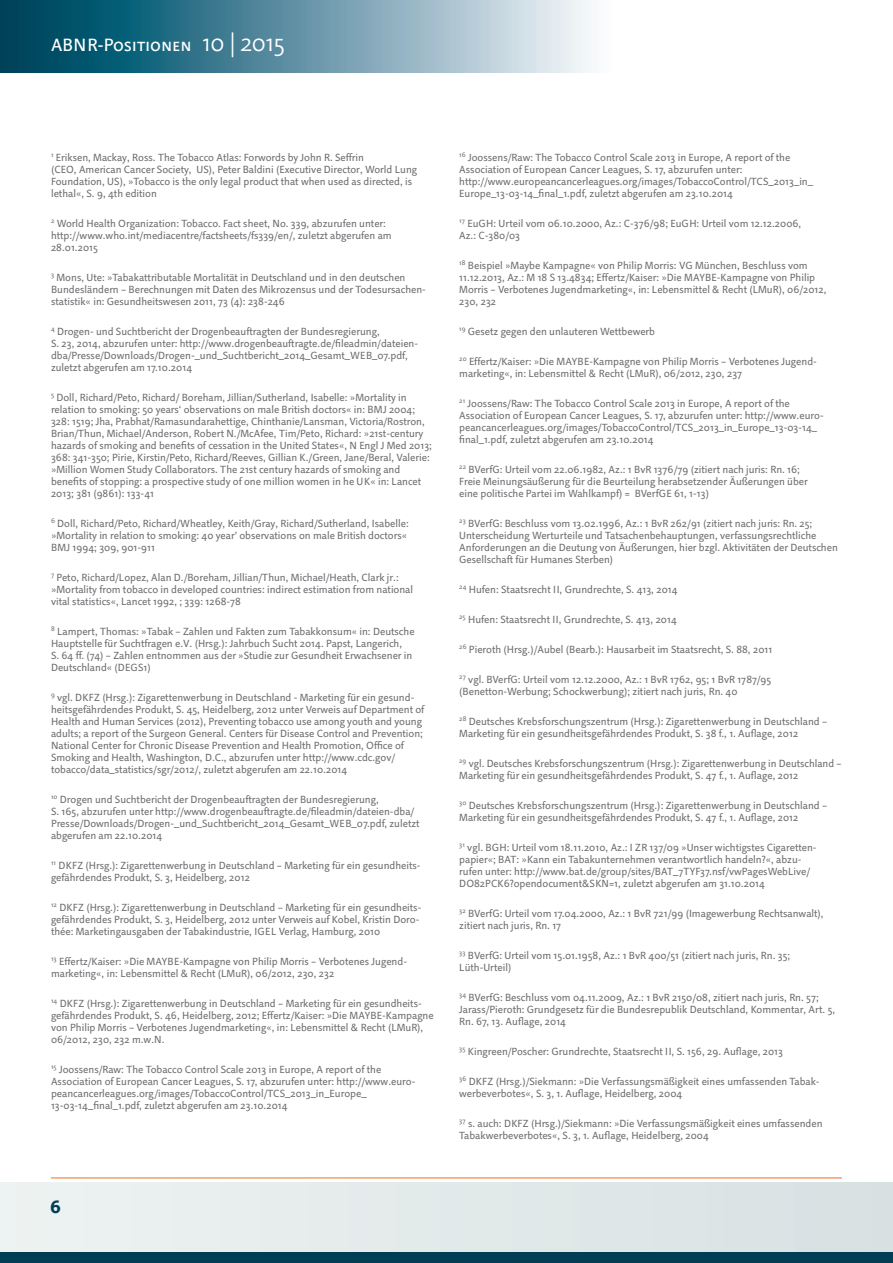
<style>
.page{position:relative;width:893px;height:1263px;background:#fff}
.page>*{position:absolute;margin:0;border:0;box-sizing:border-box;transform-origin:0 0}
.t1{font:18px "Projekt Kapitaelchen";letter-spacing:-.005em;color:#fff}
.t2{font:18px "Projekt Fett";color:#003e55}
.t3{font:10.5px/12px "Projekt Buch";color:#6c6d70}
.s1{font-family:"Projekt O";font-weight:300;font-size:24.75px}
</style>
<div class="page">
<svg style="left:0;top:0;width:592px;height:72px;background:#6494a6"></svg>
<div style="left:0;top:1182px;width:893px;height:81px;background:#e2e9ea"></div>
<div style="left:0;top:1252px;width:893px;height:11px;background:#003e55"></div>
<hr style="left:51px;top:1177px;width:791px;height:1px;background:#f36e21">
<h1 class="t1" style="left:51px;top:35px;width:235px">ABNR-Positionen <span class="s1">10 | 2015</span></h1>
<p class="t3" style="left:51px;top:151px;width:368px"><sup>1</sup> Eriksen, Mackay, Ross. The Tobacco Atlas: Forwords by John R. Seffrin<br>(CEO, American Cancer Society, US), Peter Baldini (Executive Director, World Lung Foundation, US), »Tobacco is the only legal product that when used as directed, is lethal«, S. 9, 4th edition</p>
<p class="t3" style="left:51px;top:217px;width:342px"><sup>2</sup> World Health Organization: Tobacco. Fact sheet, No. 339, abzurufen unter: http://www.who.int/mediacentre/factsheets/fs339/en/, zuletzt abgerufen am<br>28.01.2015</p>
<p class="t3" style="left:51px;top:271px;width:376px"><sup>3</sup> Mons, Ute: »Tabakattributable Mortalität in Deutschland und in den deutschen<br>Bundesländern – Berechnungen mit Daten des Mikrozensus und der Todesursachen&shy;statistik« in: Gesundheitswesen 2011, 73 (4): 238-246</p>
<p class="t3" style="left:51px;top:325px;width:369px"><sup>4</sup> Drogen- und Suchtbericht der Drogenbeauftragten der Bundesregierung,<br>S. 23, 2014, abzurufen unter: http://www.drogenbeauftragte.de/fileadmin/dateien&shy;dba/Presse/Downloads/Drogen-_und_Suchtbericht_2014_Gesamt_WEB_07.pdf, zuletzt abgerufen am 17.10.2014</p>
<p class="t3" style="left:51px;top:391px;width:383px"><sup>5</sup> Doll, Richard/Peto, Richard/ Boreham, Jillian/Sutherland, Isabelle: »Mortality in relation to smoking: 50 years‘ observations on male British doctors« in: BMJ 2004; 328: 1519; Jha, Prabhat/Ramasundarahettige, Chinthanie/Lansman, Victoria/Rostron, Brian/Thun, Michael/Anderson, Robert N./McAfee, Tim/Peto, Richard: »21st-century hazards of smoking and benefits of cessation in the United States«, N Engl J Med 2013; 368: 341-350; Pirie, Kirstin/Peto, Richard/Reeves, Gillian K./Green, Jane/Beral, Valerie: »Million Women Study Collaborators. The 21st century hazards of smoking and benefits of stopping: a prospective study of one million women in he UK« in: Lancet 2013; 381 (9861): 133-41</p>
<p class="t3" style="left:51px;top:517px;width:359px"><sup>6</sup> Doll, Richard/Peto, Richard/Wheatley, Keith/Gray, Richard/Sutherland, Isabelle: »Mortality in relation to smoking: 40 year’ observations on male British doctors«<br>BMJ 1994; 309, 901-911</p>
<p class="t3" style="left:51px;top:571px;width:364px"><sup>7</sup> Peto, Richard/Lopez, Alan D./Boreham, Jillian/Thun, Michael/Heath, Clark jr.: »Mortality from tobacco in developed countries: indirect estimation from national vital statistics«, Lancet 1992, ; 339: 1268-78</p>
<p class="t3" style="left:51px;top:625px;width:365px"><sup>8</sup> Lampert, Thomas: »Tabak – Zahlen und Fakten zum Tabakkonsum« in: Deutsche Hauptstelle für Suchtfragen e.V. (Hrsg.): Jahrbuch Sucht 2014. Papst, Langerich,<br>S. 64 ff. (74) – Zahlen entnommen aus der »Studie zur Gesundheit Erwachsener in Deutschland« (DEGS1)</p>
<p class="t3" style="left:51px;top:691px;width:375px"><sup>9</sup> vgl. DKFZ (Hrsg.): Zigarettenwerbung in Deutschland - Marketing für ein gesund&shy;heitsgefährdendes Produkt, S. 45, Heidelberg, 2012 unter Verweis auf Department of Health and Human Services (2012), Preventing tobacco use among youth and young adults; a report of the Surgeon General. Centers für Disease Control and Prevention; National Center for Chronic Disease Prevention and Health Promotion, Office of Smoking and Health, Washington, D.C., abzurufen unter http://www.cdc.gov/ tobacco/data_statistics/sgr/2012/, zuletzt abgerufen am 22.10.2014</p>
<p class="t3" style="left:51px;top:793px;width:370px"><sup>10</sup> Drogen und Suchtbericht der Drogenbeauftragten der Bundesregierung,<br>S. 165, abzurufen unter http://www.drogenbeauftragte.de/fileadmin/dateien-dba/ Presse/Downloads/Drogen-_und_Suchtbericht_2014_Gesamt_WEB_07.pdf, zuletzt abgerufen am 22.10.2014</p>
<p class="t3" style="left:51px;top:859px;width:370px"><sup>11</sup> DKFZ (Hrsg.): Zigarettenwerbung in Deutschland – Marketing für ein gesundheits&shy;gefährdendes Produkt, S. 3, Heidelberg, 2012</p>
<p class="t3" style="left:51px;top:901px;width:371px;text-align:justify"><sup>12</sup> DKFZ (Hrsg.): Zigarettenwerbung in Deutschland – Marketing für ein gesundheits&shy;gefährdendes Produkt, S. 3, Heidelberg, 2012 unter Verweis auf Kobel, Kristin Doro&shy;thée: Marketingausgaben der Tabakindustrie, IGEL Verlag, Hamburg, 2010</p>
<p class="t3" style="left:51px;top:955px;width:356px"><sup>13</sup> Effertz/Kaiser: »Die MAYBE-Kampagne von Philip Morris – Verbotenes Jugend&shy;marketing«, in: Lebensmittel &amp; Recht (LMuR), 06/2012, 230, 232</p>
<p class="t3" style="left:51px;top:997px;width:384px"><sup>14</sup> DKFZ (Hrsg.): Zigarettenwerbung in Deutschland – Marketing für ein gesundheits&shy;gefährdendes Produkt, S. 46, Heidelberg, 2012; Effertz/Kaiser: »Die MAYBE-Kampagne von Philip Morris – Verbotenes Jugendmarketing«, in: Lebensmittel &amp; Recht (LMuR), 06/2012, 230, 232 m.w.N.</p>
<p class="t3" style="left:51px;top:1063px;width:366px"><sup>15</sup> Joossens/Raw: The Tobacco Control Scale 2013 in Europe, A report of the Association of European Cancer Leagues, S. 17, abzurufen unter: http://www.euro&shy;peancancerleagues.org/images/TobaccoControl/TCS_2013_in_Europe_ 13-03-14_final_1.pdf, zuletzt abgerufen am 23.10.2014</p>
<h1 class="t2" style="left:50px;top:1196px;width:12px">6</h1>
<p class="t3" style="left:459px;top:151px;width:355px"><sup>16</sup> Joossens/Raw: The Tobacco Control Scale 2013 in Europe, A report of the Association of European Cancer Leagues, S. 17, abzurufen unter: http://www.europeancancerleagues.org/images/TobaccoControl/TCS_2013_in_ Europe_13-03-14_final_1.pdf, zuletzt abgerufen am 23.10.2014</p>
<p class="t3" style="left:459px;top:217px;width:344px"><sup>17</sup> EuGH: Urteil vom 06.10.2000, Az.: C-376/98; EuGH: Urteil vom 12.12.2006,<br>Az.: C-380/03</p>
<p class="t3" style="left:459px;top:259px;width:369px"><sup>18</sup> Beispiel »Maybe Kampagne« von Philip Morris: VG München, Beschluss vom 11.12.2013, Az.: M 18 S 13.4834; Effertz/Kaiser: »Die MAYBE-Kampagne von Philip Morris – Verbotenes Jugendmarketing«, in: Lebensmittel &amp; Recht (LMuR), 06/2012, 230, 232</p>
<p class="t3" style="left:459px;top:325px;width:197px"><sup>19</sup> Gesetz gegen den unlauteren Wettbewerb</p>
<p class="t3" style="left:459px;top:355px;width:358px"><sup>20</sup> Effertz/Kaiser: »Die MAYBE-Kampagne von Philip Morris – Verbotenes Jugend&shy;marketing«, in: Lebensmittel &amp; Recht (LMuR), 06/2012, 230, 237</p>
<p class="t3" style="left:459px;top:397px;width:366px"><sup>21</sup> Joossens/Raw: The Tobacco Control Scale 2013 in Europe, A report of the Association of European Cancer Leagues, S. 17, abzurufen unter: http://www.euro&shy;peancancerleagues.org/images/TobaccoControl/TCS_2013_in_Europe_13-03-14_ final_1.pdf, zuletzt abgerufen am 23.10.2014</p>
<p class="t3" style="left:459px;top:463px;width:350px"><sup>22</sup> BVerfG: Urteil vom 22.06.1982, Az.: 1 BvR 1376/79 (zitiert nach juris: Rn. 16;<br>Freie Meinungsäußerung für die Beurteilung herabsetzender Äußerungen über eine politische Partei im Wahlkampf) = BVerfGE 61, 1-13)</p>
<p class="t3" style="left:459px;top:517px;width:380px"><sup>23</sup> BVerfG: Beschluss vom 13.02.1996, Az.: 1 BvR 262/91 (zitiert nach juris: Rn. 25; Unterscheidung Werturteile und Tatsachenbehauptungen, verfassungsrechtliche Anforderungen an die Deutung von Äußerungen, hier bzgl. Aktivitäten der Deutschen Gesellschaft für Humanes Sterben)</p>
<p class="t3" style="left:459px;top:583px;width:220px"><sup>24</sup> Hufen: Staatsrecht II, Grundrechte, S. 413, 2014</p>
<p class="t3" style="left:459px;top:613px;width:219px"><sup>25</sup> Hufen: Staatsrecht II, Grundrechte, S. 413, 2014</p>
<p class="t3" style="left:459px;top:643px;width:315px"><sup>26</sup> Pieroth (Hrsg.)/Aubel (Bearb.): Hausarbeit im Staatsrecht, S. 88, 2011</p>
<p class="t3" style="left:459px;top:673px;width:314px"><sup>27</sup> vgl. BVerfG: Urteil vom 12.12.2000, Az.: 1 BvR 1762, 95; 1 BvR 1787/95 (Benetton-Werbung; Schockwerbung); zitiert nach juris, Rn. 40</p>
<p class="t3" style="left:459px;top:715px;width:369px"><sup>28</sup> Deutsches Krebsforschungszentrum (Hrsg.): Zigarettenwerbung in Deutschland –<br>Marketing für ein gesundheitsgefährdendes Produkt, S. 38 f., 1. Auflage, 2012</p>
<p class="t3" style="left:459px;top:757px;width:384px"><sup>29</sup> vgl. Deutsches Krebsforschungszentrum (Hrsg.): Zigarettenwerbung in Deutschland –<br>Marketing für ein gesundheitsgefährdendes Produkt, S. 47 f., 1. Auflage, 2012</p>
<p class="t3" style="left:459px;top:799px;width:369px"><sup>30</sup> Deutsches Krebsforschungszentrum (Hrsg.): Zigarettenwerbung in Deutschland –<br>Marketing für ein gesundheitsgefährdendes Produkt, S. 47 f., 1. Auflage, 2012</p>
<p class="t3" style="left:459px;top:841px;width:359px"><sup>31</sup> vgl. BGH: Urteil vom 18.11.2010, Az.: I ZR 137/09 »Unser wichtigstes Cigaretten&shy;papier«; BAT: »Kann ein Tabakunternehmen verantwortlich handeln?«, abzu&shy;rufen unter: http://www.bat.de/group/sites/BAT_7TYF37.nsf/vwPagesWebLive/ DO82PCK6?opendocument&amp;SKN=1, zuletzt abgerufen am 31.10.2014</p>
<p class="t3" style="left:459px;top:907px;width:366px"><sup>32</sup> BVerfG: Urteil vom 17.04.2000, Az.: 1 BvR 721/99 (Imagewerbung Rechtsanwalt), zitiert nach juris, Rn. 17</p>
<p class="t3" style="left:459px;top:949px;width:333px"><sup>33</sup> BVerfG: Urteil vom 15.01.1958, Az.: 1 BvR 400/51 (zitiert nach juris, Rn. 35;<br>Lüth-Urteil)</p>
<p class="t3" style="left:459px;top:991px;width:377px"><sup>34</sup> BVerfG: Beschluss vom 04.11.2009, Az.: 1 BvR 2150/08, zitiert nach juris, Rn. 57;<br>Jarass/Pieroth: Grundgesetz für die Bundesrepublik Deutschland, Kommentar, Art. 5,<br>Rn. 67, 13. Auflage, 2014</p>
<p class="t3" style="left:459px;top:1045px;width:325px"><sup>35</sup> Kingreen/Poscher: Grundrechte, Staatsrecht II, S. 156, 29. Auflage, 2013</p>
<p class="t3" style="left:459px;top:1075px;width:360px"><sup>36</sup> DKFZ (Hrsg.)/Siekmann: »Die Verfassungsmäßigkeit eines umfassenden Tabak&shy;werbeverbotes«, S. 3, 1. Auflage, Heidelberg, 2004</p>
<p class="t3" style="left:459px;top:1117px;width:365px"><sup>37</sup> s. auch: DKFZ (Hrsg.)/Siekmann: »Die Verfassungsmäßigkeit eines umfassenden<br>Tabakwerbeverbotes«, S. 3, 1. Auflage, Heidelberg, 2004</p>
</div>
